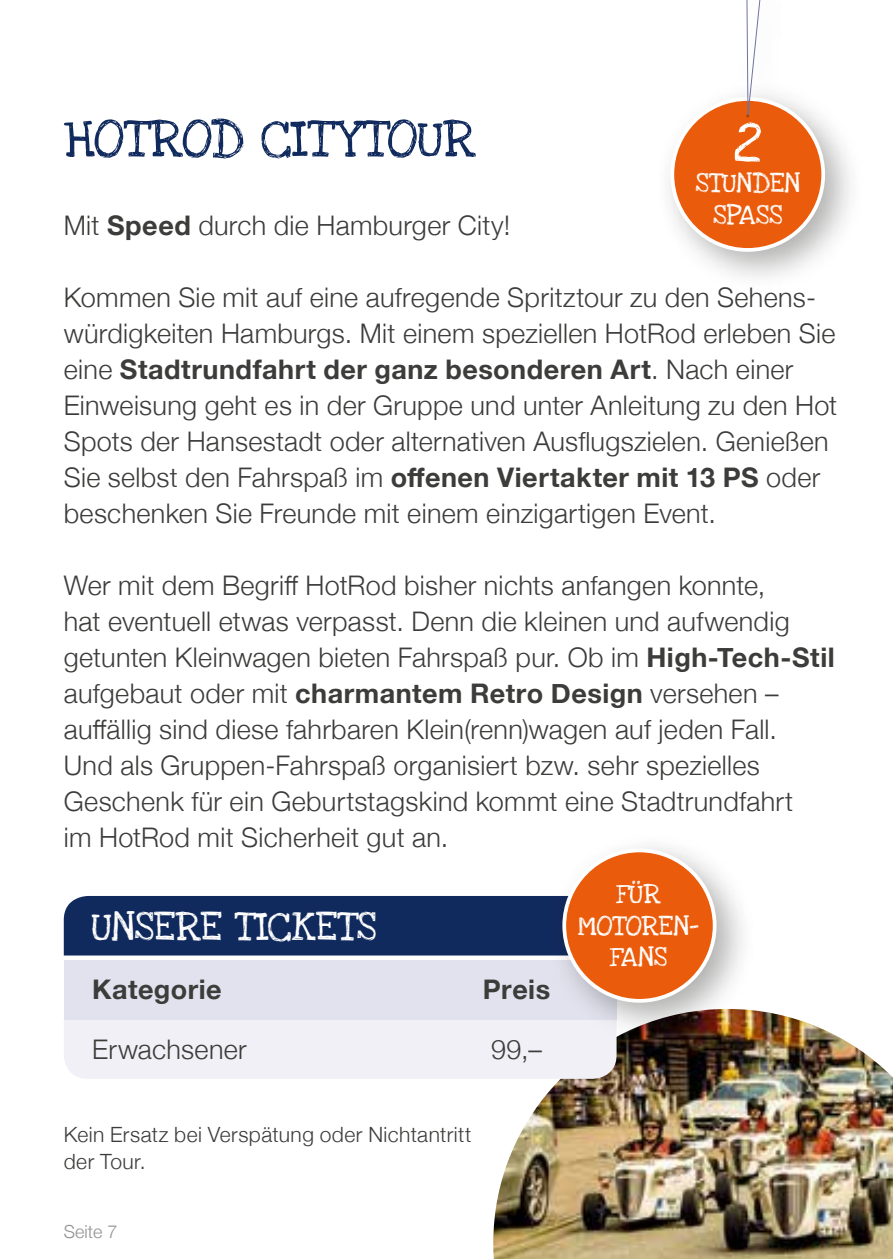
<style>
.page{position:relative;width:893px;height:1259px;background:#fff}
.page>*{position:absolute;margin:0;border:0;box-sizing:border-box;transform-origin:0 0}
.t1{font:57px "Love Ya Like A Sister";color:#fff}
.t2{font:54px "Love Ya Like A Sister";letter-spacing:.005em;color:#112a5d}
.t3{font:42px "Love Ya Like A Sister";letter-spacing:.005em;color:#fff}
.t4{font:28.5px/31.5px "Love Ya Like A Sister";letter-spacing:.005em;color:#fff;text-align:center}
.t5{font:300 27px/36px "Helvetica Neue";letter-spacing:.01em;color:#3c3c3b}
.t6{font:700 27px "Helvetica Neue";letter-spacing:.015em;color:#3c3c3b}
.t7{font:300 21px/27px "Helvetica Neue";letter-spacing:.02em;color:#3c3c3b}
.t8{font:300 18px "Helvetica Neue";color:#929292}
.s1{font-weight:700}
</style>
<div class="page">
<div style="left:655px;top:0;width:210px;height:292px;background:#1d1d1b;opacity:.35"></div>
<div style="left:672px;top:99px;width:151px;height:151px;background:#ea5b0b;border-radius:50%"></div>
<div style="left:670px;top:97px;width:155px;height:155px;border:4px solid #fff;border-radius:50%"></div>
<svg style="left:746px;top:0;width:17px;height:118px"></svg>
<img style="left:493px;top:1010px;width:400px;height:249px">
<div style="left:64px;top:1019px;width:553px;height:60px;background:#f0f0f6"></div>
<div style="left:64px;top:959px;width:553px;height:60px;background:#e1e2ed"></div>
<div style="left:64px;top:896px;width:483px;height:59px;background:#112a5d"></div>
<div style="left:547px;top:833px;width:210px;height:209px;background:#1d1d1b;opacity:.35"></div>
<div style="left:564px;top:850px;width:151px;height:151px;background:#ea5b0b;border-radius:50%"></div>
<div style="left:562px;top:848px;width:154px;height:154px;border:4px solid #fff;border-radius:50%"></div>
<h2 class="t2" style="left:64px;top:106px;width:414px">HOTROD CITYTOUR</h2>
<p class="t5" style="left:64px;top:205px;width:448px">Mit <span class="s1">Speed</span> durch die Hamburger City!</p>
<h1 class="t1" style="left:734px;top:108px;width:30px">2</h1>
<p class="t4" style="left:695px;top:168px;width:106px">STUNDEN<br>SPASS</p>
<p class="t5" style="left:64px;top:277px;width:775px">Kommen Sie mit auf eine aufregende Spritztour zu den Sehens&shy;würdigkeiten Hamburgs. Mit einem speziellen HotRod erleben Sie eine <span class="s1">Stadtrundfahrt der ganz besonderen Art</span>. Nach einer Einweisung geht es in der Gruppe und unter Anleitung zu den Hot Spots der Hansestadt oder alternativen Ausflugszielen. Genießen Sie selbst den Fahrspaß im <span class="s1">offenen Viertakter mit 13 PS</span> oder beschenken Sie Freunde mit einem einzigartigen Event.</p>
<p class="t5" style="left:64px;top:565px;width:772px">Wer mit dem Begriff HotRod bisher nichts anfangen konnte,<br>hat eventuell etwas verpasst. Denn die kleinen und aufwendig getunten Kleinwagen bieten Fahrspaß pur. Ob im <span class="s1">High-Tech-Stil </span>aufgebaut oder mit <span class="s1">charmantem Retro Design</span> versehen – auffällig sind diese fahrbaren Klein(renn)wagen auf jeden Fall.<br>Und als Gruppen-Fahrspaß organisiert bzw. sehr spezielles Geschenk für ein Geburtstagskind kommt eine Stadtrundfahrt<br>im HotRod mit Sicherheit gut an.</p>
<h3 class="t3" style="left:92px;top:901px;width:286px">UNSERE TICKETS</h3>
<p class="t6" style="left:92px;top:968px;width:131px">Kategorie</p>
<p class="t6" style="left:483px;top:968px;width:69px">Preis</p>
<p class="t5" style="left:92px;top:1029px;width:156px">Erwachsener</p>
<p class="t5" style="left:491px;top:1029px;width:52px">99,–</p>
<p class="t7" style="left:64px;top:1119px;width:409px">Kein Ersatz bei Verspätung oder Nichtantritt der Tour.</p>
<p class="t8" style="left:64px;top:1216px;width:55px">Seite 7</p>
<p class="t4" style="left:578px;top:879px;width:123px">FÜR<br>MOTOREN-<br>FANS</p>
</div>
